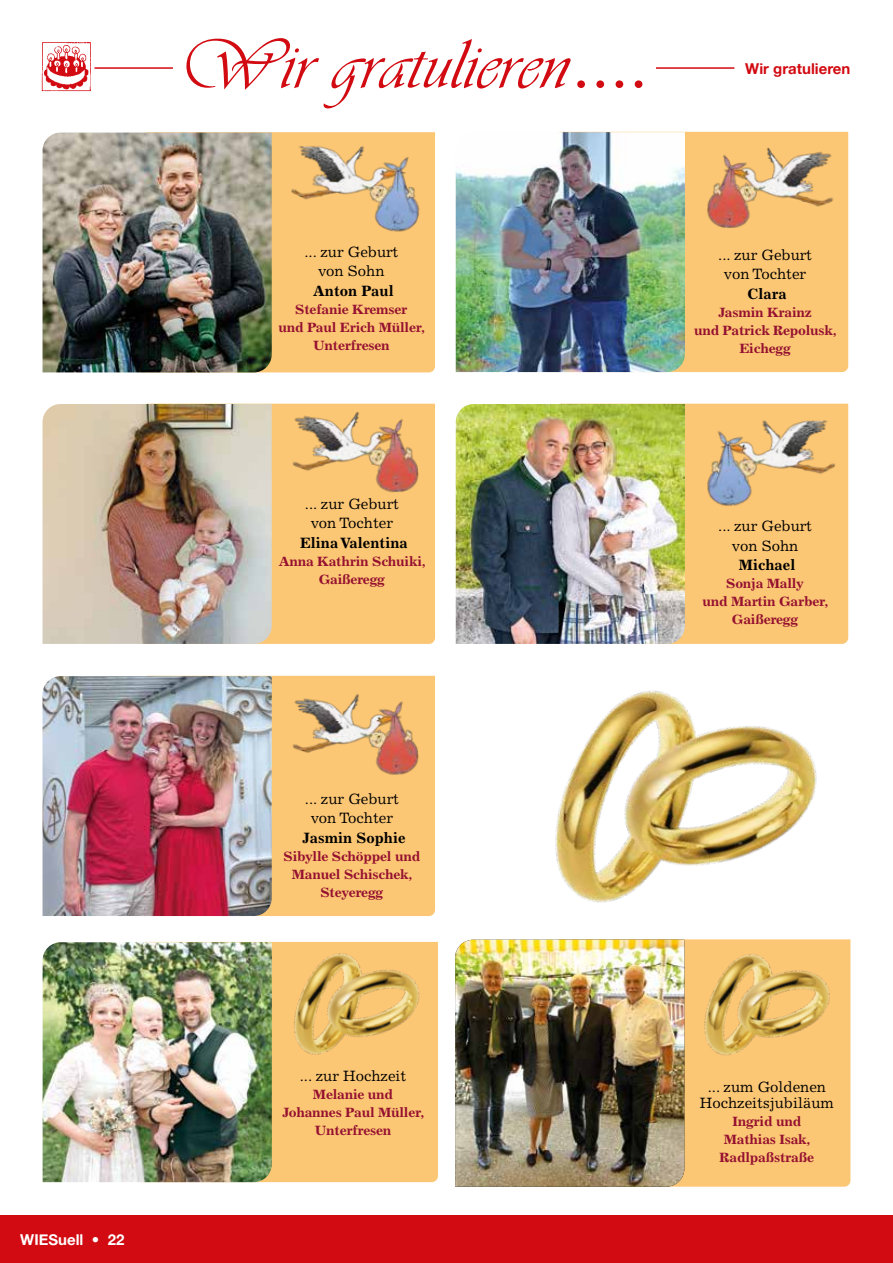
<style>
.page{position:relative;width:893px;height:1263px;background:#fff}
.page>*{position:absolute;margin:0;border:0;box-sizing:border-box;transform-origin:0 0}
.t1{font:15px/19.5px "Excelsior LT Std";color:#000;text-align:center}
.t2{font:700 15px "Excelsior LT Std";color:#000}
.t3{font:15px "Alte Haas Grotesk Bold";color:#d20a11}
.t4{font:15px "Alte Haas Grotesk Bold";color:#fff}
.t5{font:700 13.5px/18px "Excelsior LT Std";letter-spacing:-.02em;color:#951130;text-align:center;scale:1.04 1}
</style>
<div class="page">
<div style="left:0;top:1215px;width:893px;height:48px;background:#d20a11"></div>
<div style="left:272px;top:942px;width:166px;height:240px;background:#fcc775"></div>
<img style="left:43px;top:942px;width:229px;height:240px">
<div style="left:553px;top:939px;width:297px;height:248px;background:#fcc775"></div>
<img style="left:455px;top:940px;width:229px;height:247px">
<img style="left:683px;top:939px;width:160px;height:123px">
<img style="left:273px;top:941px;width:159px;height:120px">
<img style="left:555px;top:690px;width:262px;height:213px">
<div style="left:142px;top:132px;width:293px;height:240px;background:#fcc775"></div>
<div style="left:272px;top:676px;width:163px;height:240px;background:#fcc775"></div>
<div style="left:685px;top:404px;width:163px;height:240px;background:#fcc775"></div>
<div style="left:685px;top:132px;width:163px;height:240px;background:#fcc775"></div>
<div style="left:272px;top:404px;width:163px;height:240px;background:#fcc775"></div>
<img style="left:43px;top:133px;width:229px;height:239px">
<img style="left:43px;top:676px;width:229px;height:240px">
<img style="left:456px;top:404px;width:229px;height:240px">
<img style="left:456px;top:132px;width:229px;height:240px">
<img style="left:43px;top:404px;width:229px;height:240px">
<img style="left:702px;top:144px;width:135px;height:91px">
<img style="left:287px;top:690px;width:136px;height:92px">
<img style="left:287px;top:408px;width:136px;height:91px">
<img style="left:703px;top:418px;width:136px;height:91px">
<img style="left:287px;top:144px;width:135px;height:91px">
<img style="left:41px;top:42px;width:50px;height:50px">
<hr style="left:94px;top:67px;width:79px;height:2px;background:#d20a11">
<hr style="left:656px;top:67px;width:78px;height:2px;background:#d20a11">
<svg style="left:186px;top:38px;width:385px;height:70px"></svg>
<svg style="left:577px;top:80px;width:65px;height:8px"></svg>
<p class="t4" style="left:20px;top:1230px;width:106px">WIESuell • 22</p>
<p class="t1" style="left:304px;top:242px;width:95px">... zur Geburt von Sohn</p>
<p class="t2" style="left:313px;top:282px;width:82px">Anton Paul</p>
<p class="t5" style="left:278px;top:300px;width:142px">Stefanie Kremser<br>und Paul Erich Müller,<br>Unterfresen</p>
<p class="t1" style="left:305px;top:494px;width:95px">... zur Geburt von Tochter</p>
<p class="t2" style="left:300px;top:534px;width:109px">Elina Valentina</p>
<p class="t5" style="left:279px;top:552px;width:143px">Anna Kathrin Schuiki,<br>Gaißeregg</p>
<p class="t1" style="left:305px;top:789px;width:95px">... zur Geburt von Tochter</p>
<p class="t2" style="left:302px;top:829px;width:105px">Jasmin Sophie</p>
<p class="t5" style="left:284px;top:847px;width:133px">Sibylle Schöppel und<br>Manuel Schischek,<br>Steyeregg</p>
<p class="t3" style="left:745px;top:60px;width:107px">Wir gratulieren</p>
<p class="t1" style="left:718px;top:245px;width:95px">... zur Geburt von Tochter</p>
<p class="t2" style="left:748px;top:285px;width:41px">Clara</p>
<p class="t5" style="left:694px;top:303px;width:139px">Jasmin Krainz<br>und Patrick Repolusk,<br>Eichegg</p>
<p class="t1" style="left:718px;top:517px;width:95px">... zur Geburt von Sohn</p>
<p class="t2" style="left:739px;top:557px;width:58px">Michael</p>
<p class="t5" style="left:702px;top:575px;width:123px">Sonja Mally<br>und Martin Garber,<br>Gaißeregg</p>
<p class="t1" style="left:300px;top:1066px;width:108px">... zur Hochzeit</p>
<p class="t5" style="left:282px;top:1085px;width:138px">Melanie und<br>Johannes Paul Müller,<br>Unterfresen</p>
<p class="t1" style="left:700px;top:1078px;width:135px;line-height:16.5px">... zum Goldenen<br>Hochzeitsjubiläum</p>
<p class="t5" style="left:720px;top:1112px;width:92px">Ingrid und<br>Mathias Isak,<br>Radlpaßstraße</p>
</div>
